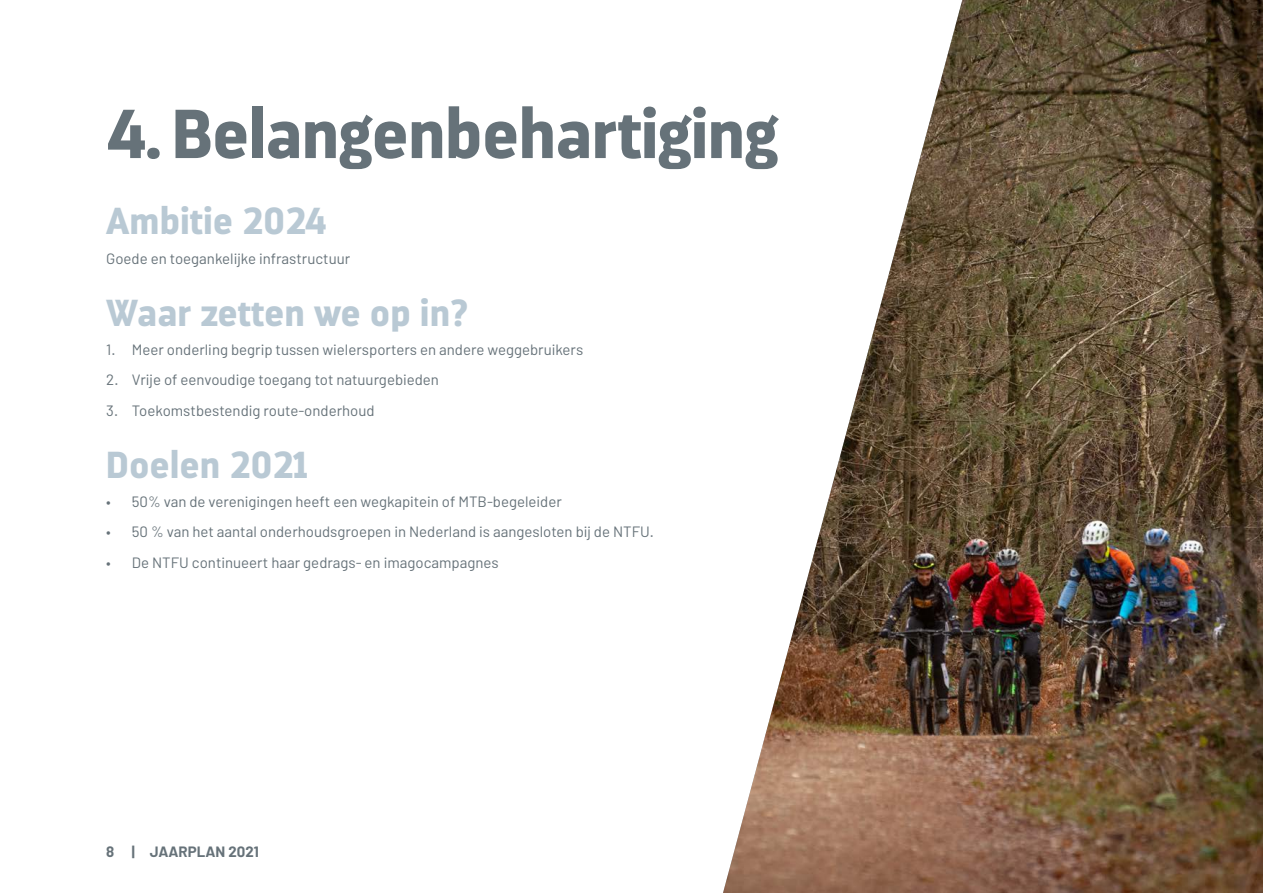
<style>
.page{position:relative;width:1263px;height:893px;background:#fff}
.page>*{position:absolute;margin:0;border:0;box-sizing:border-box;transform-origin:0 0}
.t1{font:900 69px "Darwin";letter-spacing:-.015em;color:#667279}
.t2{font:900 37.5px "Darwin";color:#b9c9d4}
.t3{font:15px "Barlow";color:#667279}
.t4{font:700 15px "Barlow";color:#667279}
</style>
<div class="page">
<img style="left:723px;top:0;width:540px;height:893px">
<h1 class="t1" style="left:106px;top:91px;width:673px">4. Belangenbehartiging</h1>
<h2 class="t2" style="left:106px;top:198px;width:222px">Ambitie 2024</h2>
<p class="t3" style="left:106px;top:249px;width:245px">Goede en toegankelijke infrastructuur</p>
<h2 class="t2" style="left:106px;top:289px;width:364px">Waar zetten we op in?</h2>
<p class="t3" style="left:106px;top:340px;width:478px">1. Meer onderling begrip tussen wielersporters en andere weggebruikers</p>
<p class="t3" style="left:106px;top:370px;width:334px">2. Vrije of eenvoudige toegang tot natuurgebieden</p>
<p class="t3" style="left:106px;top:401px;width:270px">3. Toekomstbestendig route-onderhoud</p>
<h2 class="t2" style="left:106px;top:441px;width:203px">Doelen 2021</h2>
<p class="t3" style="left:106px;top:492px;width:457px">• 50% van de verenigingen heeft een wegkapitein of MTB-begeleider</p>
<p class="t3" style="left:106px;top:522px;width:549px">• 50 % van het aantal onderhoudsgroepen in Nederland is aangesloten bij de NTFU.</p>
<p class="t3" style="left:106px;top:553px;width:394px">• De NTFU continueert haar gedrags- en imagocampagnes</p>
<p class="t4" style="left:106px;top:842px;width:154px">8 | JAARPLAN 2021</p>
</div>
